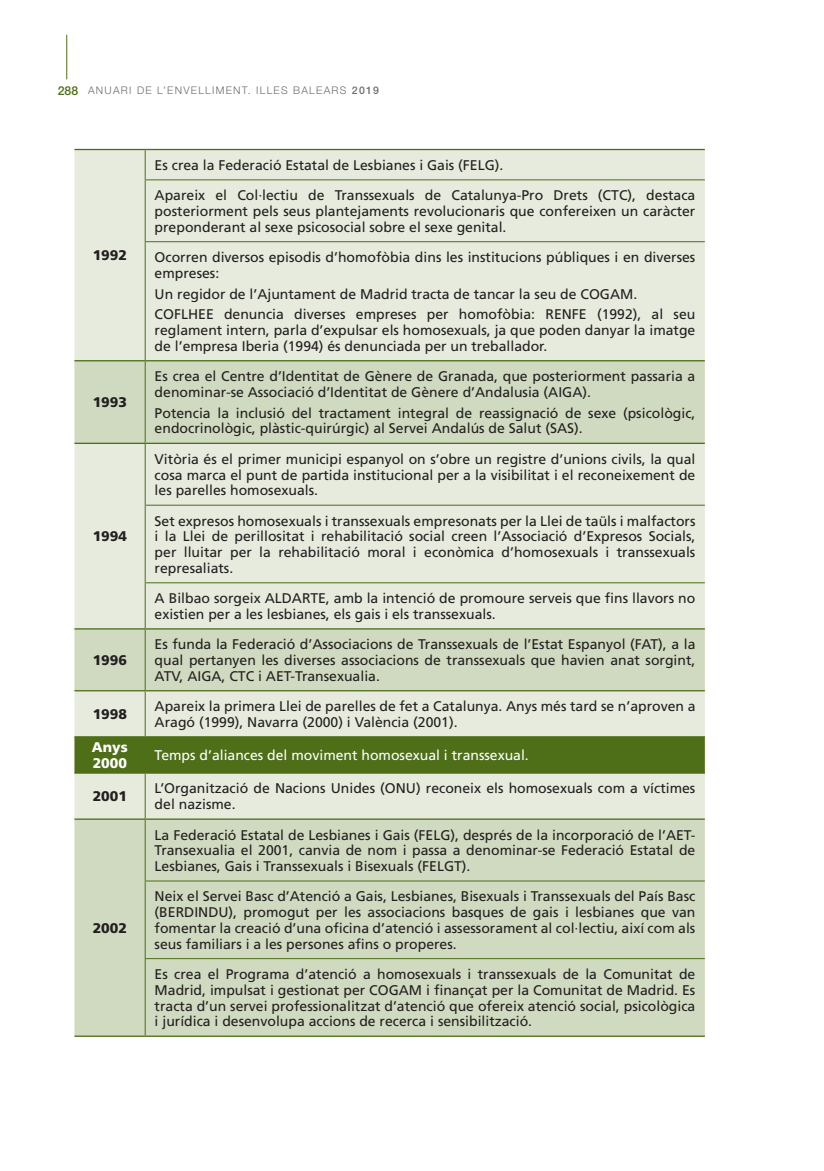
<style>
.page{position:relative;width:824px;height:1171px;background:#fff}
.page>*{position:absolute;margin:0;border:0;box-sizing:border-box;transform-origin:0 0}
.t1{font:14px/15.8px "Frutiger LT Std";color:#231f20}
.t2{font:14px "Frutiger LT Std";color:#fff}
.t3{font:900 14px "Frutiger LT Std";color:#231f20}
.t4{font:900 14px/15.8px "Frutiger LT Std";color:#fff}
.t5{font:300 10.5px "Helvetica Neue LT Std";letter-spacing:.12em;color:#6c6d70}
.s1{font-weight:500;font-size:12.25px;color:#4e6e17}
.s2{font-weight:500}
</style>
<div class="page">
<hr style="left:66px;top:35px;width:1px;height:44px;background:#4e6e17">
<div style="left:74px;top:150px;width:630px;height:210px;background:#e6ebdd"></div>
<svg style="left:74px;top:361px;width:630px;height:674px;background:#d8e0cb"></svg>
<div style="left:74px;top:737px;width:630px;height:35px;background:#4e6e17"></div>
<svg style="left:145px;top:150px;width:1px;height:29px"></svg>
<hr style="left:145px;top:180px;width:1px;height:61px;background:#4e6e17">
<hr style="left:145px;top:242px;width:1px;height:118px;background:#4e6e17">
<hr style="left:145px;top:361px;width:1px;height:82px;background:#4e6e17">
<hr style="left:145px;top:444px;width:1px;height:61px;background:#4e6e17">
<hr style="left:145px;top:506px;width:1px;height:76px;background:#4e6e17">
<hr style="left:145px;top:583px;width:1px;height:45px;background:#4e6e17">
<hr style="left:145px;top:629px;width:1px;height:61px;background:#4e6e17">
<hr style="left:145px;top:691px;width:1px;height:45px;background:#4e6e17">
<hr style="left:145px;top:737px;width:1px;height:35px;background:#4e6e17">
<hr style="left:145px;top:774px;width:1px;height:44px;background:#4e6e17">
<hr style="left:145px;top:820px;width:1px;height:60px;background:#4e6e17">
<hr style="left:145px;top:881px;width:1px;height:77px;background:#4e6e17">
<hr style="left:145px;top:959px;width:1px;height:76px;background:#4e6e17">
<hr style="left:145px;top:179px;width:559px;height:1px;background:#4e6e17">
<hr style="left:145px;top:241px;width:559px;height:1px;background:#4e6e17">
<hr style="left:145px;top:505px;width:559px;height:1px;background:#4e6e17">
<hr style="left:145px;top:582px;width:559px;height:1px;background:#4e6e17">
<hr style="left:145px;top:880px;width:559px;height:1px;background:#4e6e17">
<hr style="left:145px;top:958px;width:559px;height:1px;background:#4e6e17">
<hr style="left:74px;top:149px;width:71px;height:1px;background:#4e6e17">
<hr style="left:145px;top:149px;width:559px;height:1px;background:#4e6e17">
<hr style="left:74px;top:360px;width:71px;height:1px;background:#4e6e17">
<hr style="left:145px;top:360px;width:559px;height:1px;background:#4e6e17">
<hr style="left:74px;top:443px;width:71px;height:1px;background:#4e6e17">
<hr style="left:145px;top:443px;width:559px;height:1px;background:#4e6e17">
<hr style="left:74px;top:628px;width:71px;height:1px;background:#4e6e17">
<hr style="left:145px;top:628px;width:559px;height:1px;background:#4e6e17">
<hr style="left:74px;top:690px;width:71px;height:1px;background:#4e6e17">
<hr style="left:145px;top:690px;width:559px;height:1px;background:#4e6e17">
<hr style="left:74px;top:736px;width:71px;height:1px;background:#4e6e17">
<hr style="left:145px;top:736px;width:559px;height:1px;background:#4e6e17">
<hr style="left:74px;top:772px;width:71px;height:2px;background:#4e6e17">
<hr style="left:145px;top:772px;width:559px;height:2px;background:#4e6e17">
<hr style="left:74px;top:818px;width:71px;height:2px;background:#4e6e17">
<hr style="left:145px;top:818px;width:559px;height:2px;background:#4e6e17">
<hr style="left:74px;top:1035px;width:71px;height:2px;background:#4e6e17">
<hr style="left:145px;top:1035px;width:559px;height:2px;background:#4e6e17">
<p class="t5" style="left:58px;top:84px;width:323px"><span class="s1">288</span> ANUARI DE L’ENVELLIMENT. ILLES BALEARS <span class="s2">2019</span></p>
<p class="t3" style="left:93px;top:247px;width:36px">1992</p>
<p class="t3" style="left:93px;top:394px;width:36px">1993</p>
<p class="t3" style="left:93px;top:528px;width:36px">1994</p>
<p class="t3" style="left:93px;top:652px;width:36px">1996</p>
<p class="t1" style="left:155px;top:150px;width:542px;line-height:30.3px">Es crea la Federació Estatal de Lesbianes i Gais (FELG).<br>Apareix el Col·lectiu de Transsexuals de Catalunya-Pro Drets (CTC), destaca</p>
<p class="t1" style="left:155px;top:203px;width:542px">posteriorment pels seus plantejaments revolucionaris que confereixen un caràcter preponderant al sexe psicosocial sobre el sexe genital.</p>
<p class="t1" style="left:155px;top:249px;width:542px">Ocorren diversos episodis d’homofòbia dins les institucions públiques i en diverses empreses:</p>
<p class="t1" style="left:155px;top:283px;width:542px;line-height:20.7px">Un regidor de l’Ajuntament de Madrid tracta de tancar la seu de COGAM.<br>COFLHEE denuncia diverses empreses per homofòbia: RENFE (1992), al seu</p>
<p class="t1" style="left:155px;top:322px;width:542px">reglament intern, parla d’expulsar els homosexuals, ja que poden danyar la imatge de l’empresa Iberia (1994) és denunciada per un treballador.</p>
<p class="t1" style="left:155px;top:368px;width:542px">Es crea el Centre d’Identitat de Gènere de Granada, que posteriorment passaria a denominar-se Associació d’Identitat de Gènere d’Andalusia (AIGA).</p>
<p class="t1" style="left:155px;top:405px;width:542px">Potencia la inclusió del tractament integral de reassignació de sexe (psicològic, endocrinològic, plàstic-quirúrgic) al Servei Andalús de Salut (SAS).</p>
<p class="t1" style="left:155px;top:451px;width:542px;text-align:justify">Vitòria és el primer municipi espanyol on s’obre un registre d’unions civils, la qual cosa marca el punt de partida institucional per a la visibilitat i el reconeixement de les parelles homosexuals.</p>
<p class="t1" style="left:155px;top:513px;width:542px;text-align:justify">Set expresos homosexuals i transsexuals empresonats per la Llei de taüls i malfactors i la Llei de perillositat i rehabilitació social creen l’Associació d’Expresos Socials, per lluitar per la rehabilitació moral i econòmica d’homosexuals i transsexuals represaliats.</p>
<p class="t1" style="left:155px;top:590px;width:542px">A Bilbao sorgeix ALDARTE, amb la intenció de promoure serveis que fins llavors no existien per a les lesbianes, els gais i els transsexuals.</p>
<p class="t1" style="left:155px;top:636px;width:542px;text-align:justify">Es funda la Federació d’Associacions de Transsexuals de l’Estat Espanyol (FAT), a la qual pertanyen les diverses associacions de transsexuals que havien anat sorgint, ATV, AIGA, CTC i AET-Transexualia.</p>
<p class="t3" style="left:93px;top:706px;width:36px">1998</p>
<p class="t1" style="left:155px;top:698px;width:542px">Apareix la primera Llei de parelles de fet a Catalunya. Anys més tard se n’aproven a<br>Aragó (1999), Navarra (2000) i València (2001).</p>
<p class="t4" style="left:92px;top:739px;width:37px">Anys<br>2000</p>
<p class="t2" style="left:155px;top:747px;width:375px">Temps d’aliances del moviment homosexual i transsexual.</p>
<p class="t3" style="left:93px;top:788px;width:36px">2001</p>
<p class="t1" style="left:155px;top:781px;width:542px">L’Organització de Nacions Unides (ONU) reconeix els homosexuals com a víctimes del nazisme.</p>
<p class="t3" style="left:93px;top:919px;width:36px">2002</p>
<p class="t1" style="left:155px;top:827px;width:542px;text-align:justify">La Federació Estatal de Lesbianes i Gais (FELG), després de la incorporació de l’AET-Transexualia el 2001, canvia de nom i passa a denominar-se Federació Estatal de Lesbianes, Gais i Transsexuals i Bisexuals (FELGT).</p>
<p class="t1" style="left:155px;top:889px;width:542px;text-align:justify">Neix el Servei Basc d’Atenció a Gais, Lesbianes, Bisexuals i Transsexuals del País Basc (BERDINDU), promogut per les associacions basques de gais i lesbianes que van fomentar la creació d’una oficina d’atenció i assessorament al col·lectiu, així com als seus familiars i a les persones afins o properes.</p>
<p class="t1" style="left:155px;top:966px;width:542px;text-align:justify">Es crea el Programa d’atenció a homosexuals i transsexuals de la Comunitat de Madrid, impulsat i gestionat per COGAM i finançat per la Comunitat de Madrid. Es tracta d’un servei professionalitzat d’atenció que ofereix atenció social, psicològica i jurídica i desenvolupa accions de recerca i sensibilització.</p>
</div>
